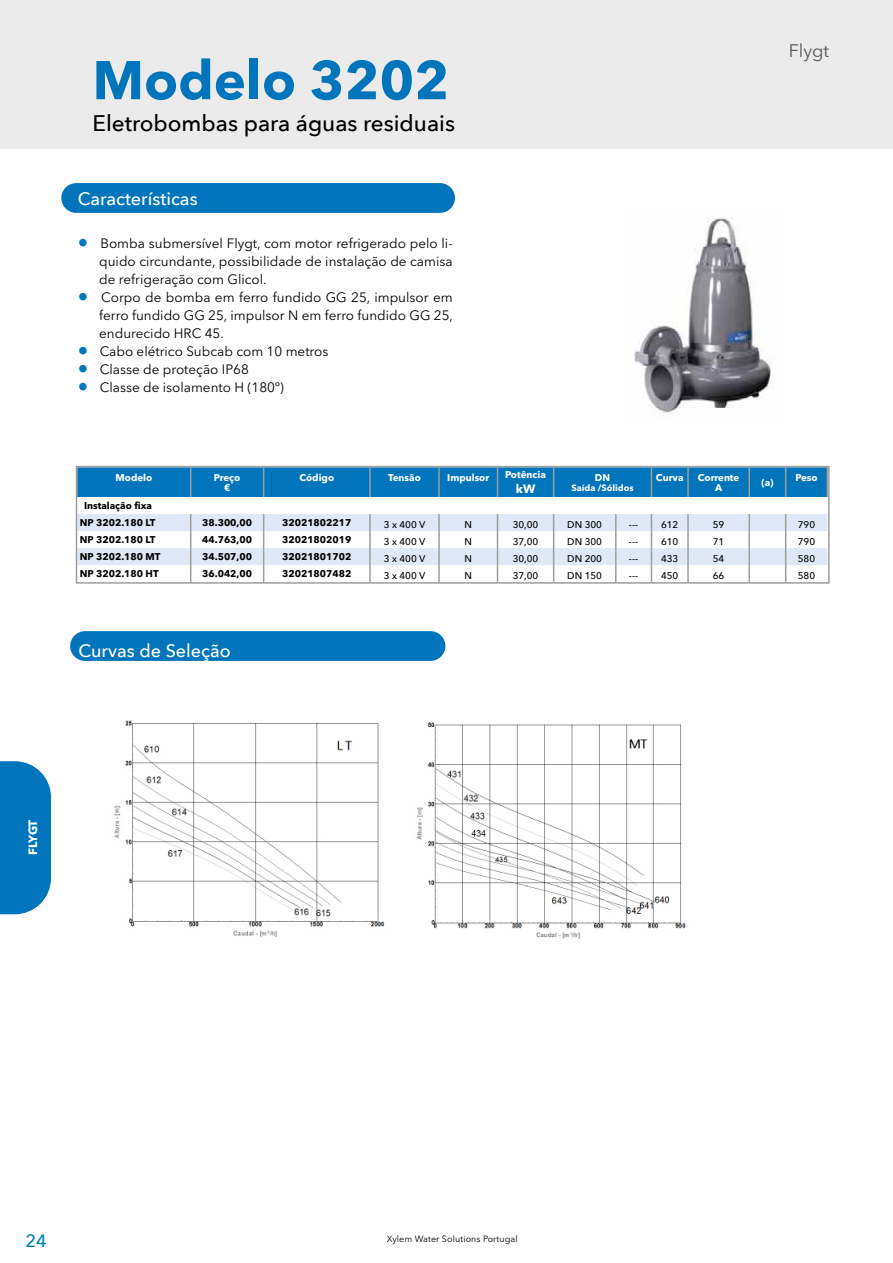
<style>
.page{position:relative;width:893px;height:1263px;background:#fff}
.page>*{position:absolute;margin:0;border:0;box-sizing:border-box;transform-origin:0 0}
.t1{font:700 54px "Avenir Next LT Pro";color:#0075bc}
.t2{font:500 22.5px "Avenir Next";color:#000}
.t3{font:500 18px "Avenir Next";color:#fff}
.t4{font:18px "Avenir Next LT Pro";color:#575756}
.t5{font:500 18px "Avenir Next";color:#0085b0}
.t6{font:13.5px/18px "Avenir Next LT Pro";color:#000;text-align:justify}
.t7{font:700 12px "Avenir Next LT Pro";color:#fff}
.t8{font:700 12px "Avenir Next LT Pro";color:#fffffd}
.t9{font:700 9.75px/17px "Avenir Next LT Pro";color:#000;text-align:center}
.t10{font:500 9.75px "Avenir Next";color:#000}
.t11{font:700 9.75px/10.5px "Avenir Next LT Pro";color:#fff;text-align:center}
.t12{font:9px "Avenir Next LT Pro";letter-spacing:.01em;color:#000}
.t13{font:700 9px "Avenir Next LT Pro";color:#fff}
.s1{font-family:"Avenir Next";font-weight:500;font-size:21px;color:#0075bc}
</style>
<div class="page">
<div style="left:0;top:0;width:893px;height:149px;background:#ebebeb"></div>
<svg style="left:0;top:761px;width:51px;height:153px;background:#127ec0"></svg>
<div style="left:61px;top:183px;width:394px;height:30px;background:#0075bc;border-radius:15px"></div>
<div style="left:79px;top:469px;width:748px;height:28px;background:#0075bc"></div>
<svg style="left:79px;top:514px;width:748px;height:67px"></svg>
<hr style="left:748px;top:467px;width:2px;height:30px;background:#9d9d9c">
<hr style="left:785px;top:467px;width:1px;height:30px;background:#9d9d9c">
<hr style="left:190px;top:467px;width:1px;height:30px;background:#9d9d9c">
<hr style="left:263px;top:467px;width:1px;height:30px;background:#9d9d9c">
<hr style="left:369px;top:467px;width:2px;height:30px;background:#9d9d9c">
<hr style="left:438px;top:467px;width:2px;height:30px;background:#9d9d9c">
<hr style="left:497px;top:467px;width:1px;height:30px;background:#9d9d9c">
<hr style="left:553px;top:467px;width:1px;height:30px;background:#9d9d9c">
<hr style="left:651px;top:467px;width:1px;height:30px;background:#9d9d9c">
<hr style="left:687px;top:467px;width:2px;height:30px;background:#9d9d9c">
<div style="left:76px;top:466px;width:754px;height:118px;border:2px solid #9d9d9c"></div>
<div style="left:70px;top:631px;width:375px;height:30px;background:#0075bc;border-radius:15px"></div>
<img style="left:634px;top:218px;width:139px;height:195px">
<img style="left:114px;top:720px;width:572px;height:219px">
<h1 class="t1" style="left:92px;top:47px;width:358px">Modelo 3202</h1>
<h2 class="t2" style="left:92px;top:104px;width:364px">Eletrobombas para águas residuais</h2>
<h3 class="t3" style="left:78px;top:184px;width:121px">Características</h3>
<p class="t6" style="left:99px;top:235px;width:355px;text-indent:-21px"><span class="s1">•</span> Bomba submersível Flygt, com motor refrigerado pelo li&shy;quido circundante, possibilidade de instalação de camisa de refrigeração com Glicol.</p>
<p class="t6" style="left:99px;top:289px;width:355px;text-indent:-21px"><span class="s1">•</span> Corpo de bomba em ferro fundido GG 25, impulsor em ferro fundido GG 25, impulsor N em ferro fundido GG 25, endurecido HRC 45.</p>
<p class="t6" style="left:78px;top:343px;width:252px"><span class="s1">•</span> Cabo elétrico Subcab com 10 metros</p>
<p class="t6" style="left:78px;top:361px;width:172px"><span class="s1">•</span> Classe de proteção IP68</p>
<p class="t6" style="left:78px;top:379px;width:207px"><span class="s1">•</span> Classe de isolamento H (180º)</p>
<h3 class="t4" style="left:789px;top:40px;width:42px">Flygt</h3>
<p class="t11" style="left:116px;top:472px;width:38px">Modelo</p>
<p class="t11" style="left:214px;top:472px;width:28px">Preço €</p>
<p class="t11" style="left:299px;top:472px;width:36px">Código</p>
<p class="t11" style="left:388px;top:472px;width:34px">Tensão</p>
<p class="t11" style="left:447px;top:472px;width:44px">Impulsor</p>
<p class="t11" style="left:505px;top:470px;width:42px">Potência</p>
<p class="t8" style="left:516px;top:482px;width:21px">kW</p>
<p class="t11" style="left:595px;top:472px;width:17px">DN</p>
<p class="t13" style="left:571px;top:482px;width:64px">Saída /Sólidos</p>
<p class="t11" style="left:656px;top:472px;width:29px">Curva</p>
<p class="t11" style="left:698px;top:472px;width:43px">Corrente<br>A</p>
<p class="t11" style="left:761px;top:477px;width:14px">(a)</p>
<p class="t11" style="left:795px;top:472px;width:24px">Peso</p>
<p class="t9" style="left:80px;top:497px;width:77px">Instalação fixa<br>NP 3202.180 LT</p>
<p class="t9" style="left:202px;top:514px;width:51px">38.300,00</p>
<p class="t9" style="left:282px;top:514px;width:71px">32021802217</p>
<p class="t10" style="left:384px;top:516px;width:43px">3 x 400 V</p>
<p class="t10" style="left:464px;top:516px;width:9px">N</p>
<p class="t10" style="left:513px;top:516px;width:27px">30,00</p>
<p class="t10" style="left:567px;top:516px;width:36px">DN 300</p>
<p class="t10" style="left:629px;top:516px;width:11px">---</p>
<p class="t10" style="left:661px;top:516px;width:19px">612</p>
<p class="t10" style="left:713px;top:516px;width:13px">59</p>
<p class="t10" style="left:798px;top:516px;width:19px">790</p>
<p class="t9" style="left:80px;top:531px;width:77px">NP 3202.180 LT</p>
<p class="t9" style="left:202px;top:531px;width:51px">44.763,00</p>
<p class="t9" style="left:282px;top:531px;width:71px">32021802019</p>
<p class="t10" style="left:384px;top:533px;width:43px">3 x 400 V</p>
<p class="t10" style="left:464px;top:533px;width:9px">N</p>
<p class="t10" style="left:513px;top:533px;width:27px">37,00</p>
<p class="t10" style="left:567px;top:533px;width:36px">DN 300</p>
<p class="t10" style="left:629px;top:533px;width:11px">---</p>
<p class="t10" style="left:661px;top:533px;width:19px">610</p>
<p class="t10" style="left:713px;top:533px;width:13px">71</p>
<p class="t10" style="left:798px;top:533px;width:19px">790</p>
<p class="t9" style="left:80px;top:548px;width:82px">NP 3202.180 MT</p>
<p class="t9" style="left:202px;top:548px;width:51px">34.507,00</p>
<p class="t9" style="left:282px;top:548px;width:71px">32021801702</p>
<p class="t10" style="left:384px;top:550px;width:43px">3 x 400 V</p>
<p class="t10" style="left:464px;top:550px;width:9px">N</p>
<p class="t10" style="left:513px;top:550px;width:27px">30,00</p>
<p class="t10" style="left:567px;top:550px;width:36px">DN 200</p>
<p class="t10" style="left:629px;top:550px;width:11px">---</p>
<p class="t10" style="left:661px;top:550px;width:19px">433</p>
<p class="t10" style="left:713px;top:550px;width:13px">54</p>
<p class="t10" style="left:798px;top:550px;width:19px">580</p>
<p class="t9" style="left:80px;top:565px;width:80px">NP 3202.180 HT</p>
<p class="t9" style="left:202px;top:565px;width:51px">36.042,00</p>
<p class="t9" style="left:282px;top:565px;width:71px">32021807482</p>
<p class="t10" style="left:384px;top:567px;width:43px">3 x 400 V</p>
<p class="t10" style="left:464px;top:567px;width:9px">N</p>
<p class="t10" style="left:513px;top:567px;width:27px">37,00</p>
<p class="t10" style="left:567px;top:567px;width:36px">DN 150</p>
<p class="t10" style="left:629px;top:567px;width:11px">---</p>
<p class="t10" style="left:661px;top:567px;width:19px">450</p>
<p class="t10" style="left:713px;top:567px;width:13px">66</p>
<p class="t10" style="left:798px;top:567px;width:19px">580</p>
<h3 class="t3" style="left:78px;top:635px;width:154px">Curvas de Seleção</h3>
<p class="t7" style="left:26px;top:855px;width:37px;rotate:-90deg">FLYGT</p>
<h3 class="t5" style="left:26px;top:1225px;width:23px">24</h3>
<p class="t12" style="left:387px;top:1233px;width:132px">Xylem Water Solutions Portugal</p>
</div>
